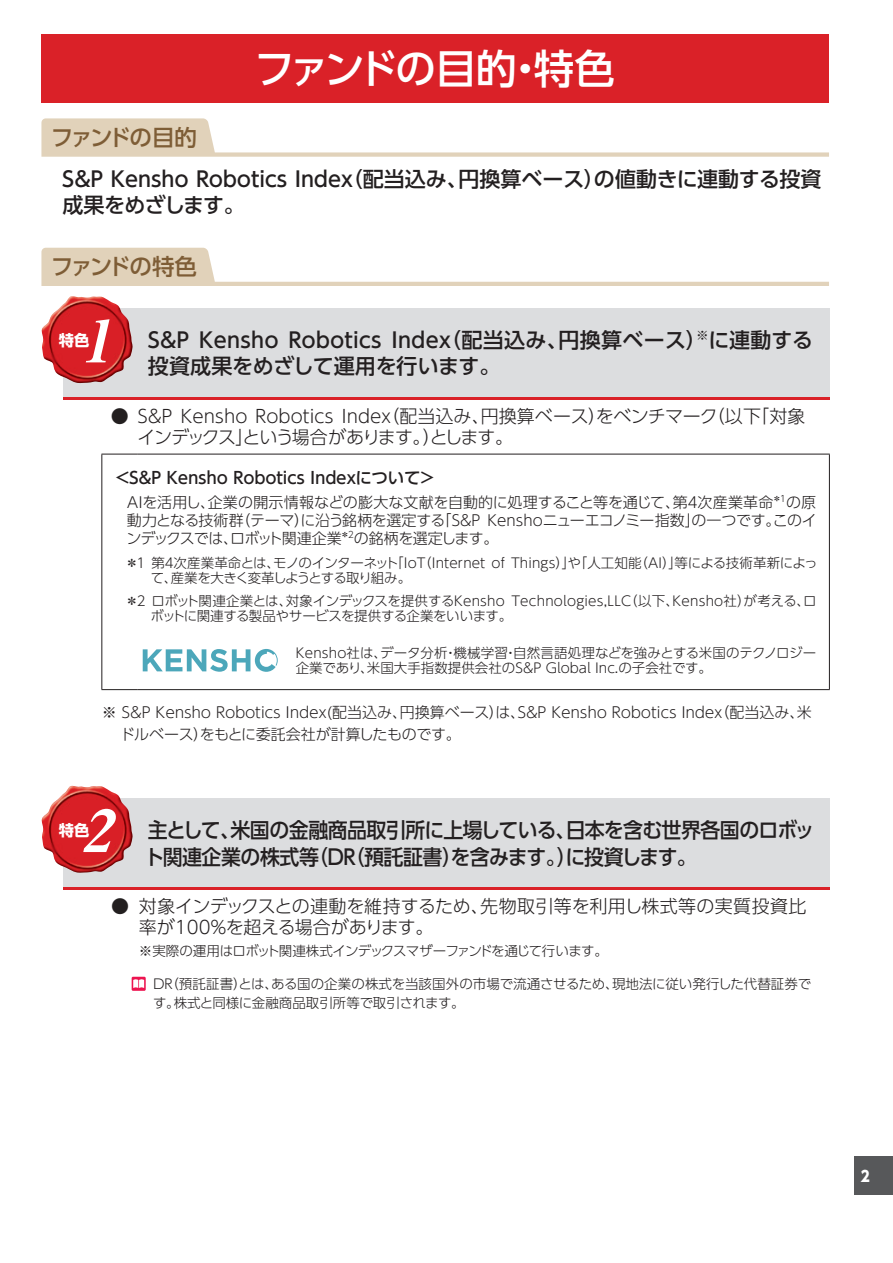
<style>
.page{position:relative;width:893px;height:1263px;background:#fff}
.page>*{position:absolute;margin:0;border:0;box-sizing:border-box;transform-origin:0 0}
.t1{font:italic 58.5px "Midashi Min Pr 5 MA31";color:#fff;scale:1.04 1}
.t2{font:500 40.5px "UD Shin Go Pro";letter-spacing:-.06em;color:#fff}
.t3{font:500 22.5px "UD Shin Go Pro";letter-spacing:-.095em;color:#7e5d36}
.t4{font:500 21px/25.5px "UD Shin Go Pro";letter-spacing:-.03em;color:#231f20}
.t5{font:500 21px/27px "UD Shin Go Pro";letter-spacing:-.03em;color:#231f20;scale:.95 1}
.t6{font:300 18px/21px "UD Shin Go Pro";letter-spacing:-.085em;color:#231f20}
.t7{font:300 18px/21px "UD Shin Go Pro";color:#231f20}
.t8{font:500 16.5px "UD Shin Go Pro";letter-spacing:-.36em;color:#231f20}
.t9{font:700 15.3px "UD Shin Go Pro";color:#fff}
.t10{font:300 15px/18px "UD Shin Go Pro";letter-spacing:-.055em;color:#231f20;text-align:justify}
.t11{font:300 15px/22.5px "UD Shin Go Pro";letter-spacing:-.335em;color:#231f20}
.t12{font:800 15px "UD Shin Go Pro";color:#fff;scale:.9 1}
.t13{font:300 13.5px/15px "UD Shin Go Pro";color:#231f20}
.t14{font:300 13.5px/15px "UD Shin Go Pro";letter-spacing:-.03em;color:#231f20}
.t15{font:300 13.5px "UD Shin Go Pro";letter-spacing:-.05em;color:#231f20}
</style>
<div class="page">
<div style="left:855px;top:1157px;width:38px;height:38px;background:#57585a"></div>
<div style="left:41px;top:35px;width:788px;height:68px;background:#da2128"></div>
<svg style="left:41px;top:118px;width:788px;height:39px"></svg>
<svg style="left:41px;top:248px;width:788px;height:38px"></svg>
<div style="left:63px;top:309px;width:766px;height:91px;background:#dcdddf"></div>
<hr style="left:63px;top:397px;width:766px;height:3px;background:#da2128">
<img style="left:41px;top:296px;width:92px;height:87px">
<hr style="left:101px;top:454px;width:37px;height:1px;background:#231f20">
<hr style="left:101px;top:454px;width:1px;height:235px;background:#231f20">
<hr style="left:138px;top:454px;width:692px;height:1px;background:#231f20">
<hr style="left:829px;top:454px;width:1px;height:235px;background:#231f20">
<hr style="left:101px;top:689px;width:37px;height:1px;background:#231f20">
<hr style="left:138px;top:689px;width:692px;height:1px;background:#231f20">
<svg style="left:143px;top:649px;width:135px;height:23px"></svg>
<div style="left:63px;top:798px;width:766px;height:92px;background:#dcdddf"></div>
<hr style="left:63px;top:887px;width:766px;height:3px;background:#da2128">
<img style="left:41px;top:786px;width:92px;height:87px">
<svg style="left:132px;top:977px;width:14px;height:14px"></svg>
<svg style="left:133px;top:979px;width:11px;height:9px"></svg>
<h2 class="t2" style="left:254px;top:36px;width:362px">ファンドの目的・特色</h2>
<h3 class="t3" style="left:51px;top:119px;width:147px">ファンドの目的</h3>
<h3 class="t4" style="left:58px;top:166px;width:765px">Ｓ＆Ｐ Ｋｅｎｓｈｏ Ｒｏｂｏｔｉｃｓ Ｉｎｄｅｘ（配当込み、円換算ベース）の値動きに連動する投資成果をめざします。</h3>
<h3 class="t3" style="left:51px;top:249px;width:148px">ファンドの特色</h3>
<h1 class="t1" style="left:80px;top:295px;width:49px">1</h1>
<h3 class="t4" style="left:143px;top:327px;width:671px">Ｓ＆Ｐ Ｋｅｎｓｈｏ Ｒｏｂｏｔｉｃｓ Ｉｎｄｅｘ（配当込み、円換算ベース）<sup>※</sup> に連動する投資成果をめざして運用を行います。</h3>
<h3 class="t6" style="left:137px;top:405px;width:670px;text-indent:-26px">● Ｓ＆Ｐ Ｋｅｎｓｈｏ Ｒｏｂｏｔｉｃｓ Ｉｎｄｅｘ（配当込み、円換算ベース）をベンチマーク（以下「対象インデックス」という場合があります。）とします。</h3>
<p class="t8" style="left:114px;top:464px;width:323px">＜Ｓ＆Ｐ Ｋｅｎｓｈｏ Ｒｏｂｏｔｉｃｓ Ｉｎｄｅｘについて＞</p>
<p class="t10" style="left:125px;top:493px;width:693px">ＡＩを活用し、企業の開示情報などの膨大な文献を自動的に処理すること等を通じて、第４次産業革命<sup>＊１</sup>の原動力となる技術群（テーマ）に沿う銘柄を選定する「S&amp;P Kenshoニューエコノミー指数」の一つです。このインデックスでは、ロボット関連企業<sup>＊２</sup>の銘柄を選定します。</p>
<p class="t14" style="left:151px;top:555px;width:668px;text-indent:-26px">＊１ 第４次産業革命とは、モノのインターネット「IoT（Internet of Things）」や「人工知能（ＡＩ）」等による技術革新によって、産業を大きく変革しようとする取り組み。</p>
<p class="t13" style="left:151px;top:592px;width:668px;text-indent:-26px">＊２ ロボット関連企業とは、対象インデックスを提供するKensho Technologies,LLC（以下、Kensho社）が考える、ロボットに関連する製品やサービスを提供する企業をいいます。</p>
<p class="t13" style="left:296px;top:645px;width:522px">Kensho社は、データ分析・機械学習・自然言語処理などを強みとする米国のテクノロジー企業であり、米国大手指数提供会社のS&amp;P Global Inc.の子会社です。</p>
<p class="t11" style="left:120px;top:700px;width:693px;text-indent:-18px">※ Ｓ＆Ｐ Ｋｅｎｓｈｏ Ｒｏｂｏｔｉｃｓ Ｉｎｄｅｘ(配当込み､円換算ベース）は、Ｓ＆Ｐ Ｋｅｎｓｈｏ Ｒｏｂｏｔｉｃｓ Ｉｎｄｅｘ（配当込み、米ドルベース）をもとに委託会社が計算したものです。</p>
<p class="t9" style="left:59px;top:328px;width:32px">特色</p>
<h1 class="t1" style="left:80px;top:785px;width:49px">2</h1>
<h3 class="t5" style="left:145px;top:816px;width:706px">主として、米国の金融商品取引所に上場している、日本を含む世界各国のロボット関連企業の株式等（ＤＲ（預託証書）を含みます。）に投資します。</h3>
<h3 class="t7" style="left:139px;top:895px;width:669px;text-indent:-28px">● 対象インデックスとの連動を維持するため、先物取引等を利用し株式等の実質投資比率が100％を超える場合があります。</h3>
<p class="t15" style="left:139px;top:939px;width:470px">※実際の運用はロボット関連株式インデックスマザーファンドを通じて行います。</p>
<p class="t13" style="left:152px;top:973px;width:661px;line-height:19.5px">ＤＲ（預託証書）とは、ある国の企業の株式を当該国外の市場で流通させるため、現地法に従い発行した代替証券です。株式と同様に金融商品取引所等で取引されます。</p>
<p class="t9" style="left:59px;top:817px;width:32px">特色</p>
<p class="t12" style="left:861px;top:1163px;width:11px">2</p>
</div>
